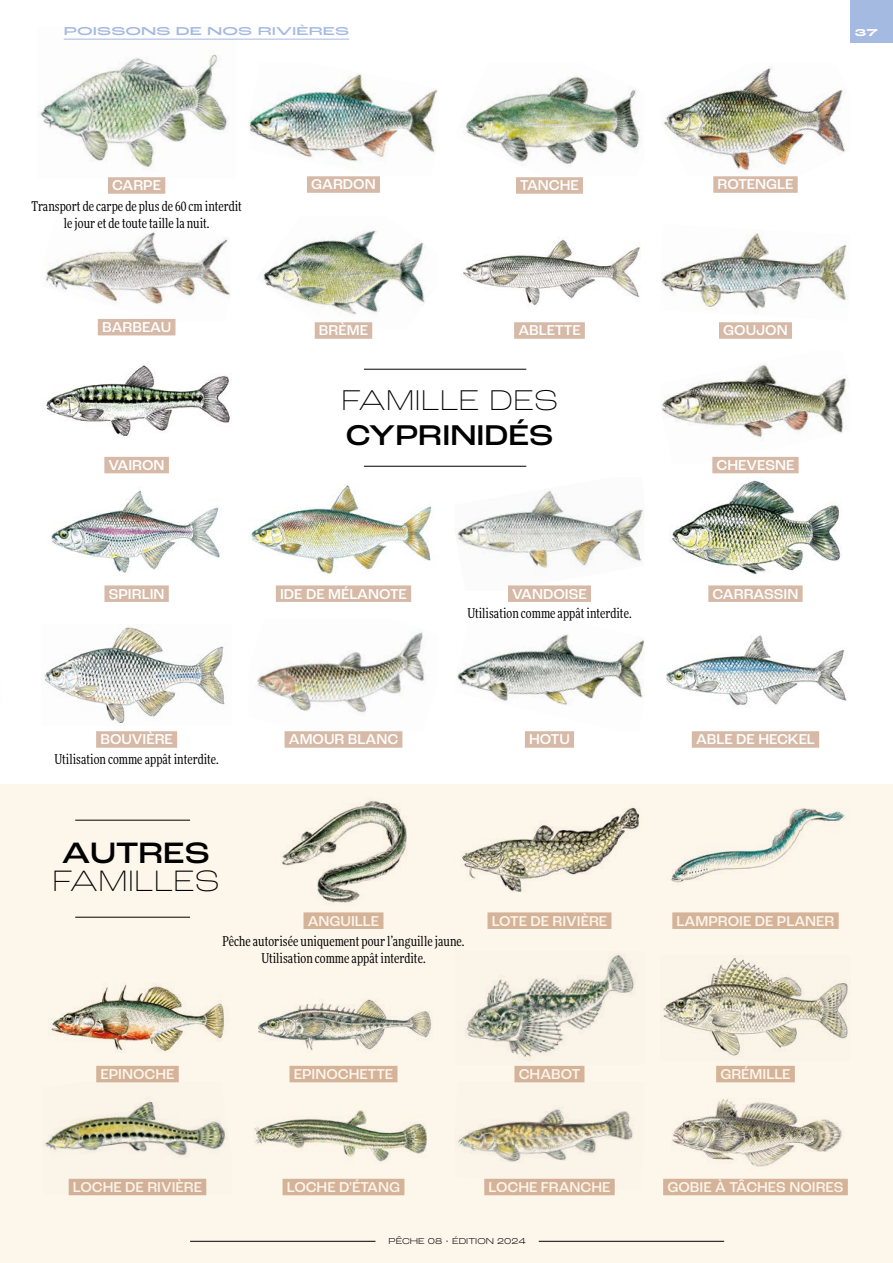
<style>
.page{position:relative;width:893px;height:1263px;background:#fff}
.page>*{position:absolute;margin:0;border:0;box-sizing:border-box;transform-origin:0 0}
.t1{font:200 expanded 30.9px "Roc Grotesk";color:#000;scale:.95 1}
.t2{font:500 expanded 30.9px "Roc Grotesk";color:#000;scale:.95 1}
.t3{font:200 expanded 30px "Roc Grotesk";color:#000;scale:.95 1}
.t4{font:500 expanded 30px "Roc Grotesk";color:#000;scale:.95 1}
.t5{font:500 15px "Roc Grotesk";color:#fff}
.t6{font:condensed 13.5px/16.5px "More Pro";letter-spacing:.005em;color:#000;text-align:center}
.t7{font:500 12px "Roc Grotesk Extra Wide";letter-spacing:.005em;color:#a5bae1}
.t8{font:700 10.5px "Roc Grotesk Extra Wide";color:#fff}
.t9{font:300 expanded 9px "Roc Grotesk";color:#000}
</style>
<div class="page">
<hr style="left:64px;top:39px;width:285px;height:1px;background:#a5bae1">
<div style="left:850px;top:0;width:43px;height:43px;background:#a5bae1"></div>
<div style="left:0;top:784px;width:893px;height:479px;background:#fdf6eb"></div>
<img style="left:46px;top:232px;width:184px;height:89px">
<img style="left:46px;top:365px;width:184px;height:72px">
<img style="left:51px;top:490px;width:169px;height:83px">
<img style="left:44px;top:625px;width:181px;height:99px">
<img style="left:463px;top:239px;width:178px;height:67px">
<img style="left:39px;top:38px;width:197px;height:141px">
<img style="left:663px;top:68px;width:182px;height:103px">
<img style="left:455px;top:490px;width:189px;height:78px">
<img style="left:456px;top:634px;width:188px;height:71px">
<img style="left:263px;top:230px;width:162px;height:99px">
<img style="left:249px;top:70px;width:189px;height:92px">
<img style="left:250px;top:485px;width:183px;height:89px">
<img style="left:256px;top:632px;width:169px;height:100px">
<img style="left:661px;top:233px;width:189px;height:76px">
<img style="left:465px;top:75px;width:175px;height:89px">
<img style="left:661px;top:364px;width:185px;height:93px">
<img style="left:669px;top:480px;width:172px;height:95px">
<img style="left:666px;top:635px;width:181px;height:71px">
<img style="left:51px;top:982px;width:173px;height:69px">
<img style="left:671px;top:808px;width:175px;height:75px">
<img style="left:45px;top:1082px;width:181px;height:113px">
<img style="left:282px;top:801px;width:125px;height:102px">
<img style="left:466px;top:954px;width:168px;height:106px">
<img style="left:458px;top:1081px;width:176px;height:98px">
<img style="left:258px;top:999px;width:174px;height:77px">
<img style="left:254px;top:1081px;width:173px;height:112px">
<img style="left:462px;top:807px;width:178px;height:85px">
<img style="left:662px;top:958px;width:186px;height:99px">
<img style="left:663px;top:1082px;width:185px;height:97px">
<hr style="left:75px;top:820px;width:115px;height:1px;background:#000">
<hr style="left:75px;top:917px;width:115px;height:1px;background:#000">
<div style="left:108px;top:177px;width:57px;height:17px;background:#d6baa7"></div>
<div style="left:315px;top:322px;width:57px;height:17px;background:#d6baa7"></div>
<div style="left:98px;top:319px;width:77px;height:16px;background:#d6baa7"></div>
<div style="left:719px;top:322px;width:73px;height:17px;background:#d6baa7"></div>
<div style="left:307px;top:176px;width:73px;height:17px;background:#d6baa7"></div>
<div style="left:104px;top:457px;width:65px;height:16px;background:#d6baa7"></div>
<div style="left:712px;top:457px;width:87px;height:16px;background:#d6baa7"></div>
<div style="left:276px;top:585px;width:135px;height:17px;background:#d6baa7"></div>
<div style="left:289px;top:1066px;width:108px;height:16px;background:#d4b399"></div>
<div style="left:283px;top:1179px;width:121px;height:16px;background:#d4b399"></div>
<div style="left:303px;top:912px;width:80px;height:17px;background:#d4b399"></div>
<div style="left:104px;top:585px;width:65px;height:17px;background:#d6baa7"></div>
<div style="left:96px;top:1066px;width:83px;height:16px;background:#d4b399"></div>
<div style="left:69px;top:1179px;width:137px;height:16px;background:#d2b198"></div>
<div style="left:708px;top:585px;width:95px;height:17px;background:#d6baa7"></div>
<div style="left:716px;top:1066px;width:79px;height:16px;background:#d4b399"></div>
<div style="left:663px;top:1179px;width:185px;height:16px;background:#d4b399"></div>
<div style="left:672px;top:912px;width:167px;height:17px;background:#d4b399"></div>
<div style="left:285px;top:731px;width:117px;height:17px;background:#d6baa7"></div>
<div style="left:96px;top:731px;width:81px;height:17px;background:#d6baa7"></div>
<div style="left:692px;top:731px;width:127px;height:17px;background:#d6baa7"></div>
<div style="left:516px;top:177px;width:67px;height:17px;background:#d6baa7"></div>
<div style="left:514px;top:322px;width:71px;height:17px;background:#d6baa7"></div>
<div style="left:713px;top:176px;width:85px;height:17px;background:#d6baa7"></div>
<div style="left:508px;top:585px;width:83px;height:17px;background:#d6baa7"></div>
<div style="left:514px;top:1066px;width:70px;height:16px;background:#d4b399"></div>
<div style="left:484px;top:1179px;width:131px;height:16px;background:#d4b399"></div>
<div style="left:487px;top:912px;width:124px;height:17px;background:#d4b399"></div>
<div style="left:525px;top:731px;width:49px;height:17px;background:#d6baa7"></div>
<hr style="left:364px;top:369px;width:162px;height:1px;background:#000">
<hr style="left:364px;top:466px;width:162px;height:1px;background:#000">
<p class="t7" style="left:64px;top:23px;width:287px">POISSONS DE NOS RIVIÈRES</p>
<p class="t8" style="left:855px;top:26px;width:25px">37</p>
<p class="t5" style="left:112px;top:176px;width:50px">CARPE</p>
<p class="t6" style="left:31px;top:198px;width:212px">Transport de carpe de plus de 60 cm interdit le jour et de toute taille la nuit.</p>
<p class="t5" style="left:311px;top:175px;width:66px">GARDON</p>
<p class="t5" style="left:520px;top:176px;width:60px">TANCHE</p>
<p class="t5" style="left:718px;top:175px;width:77px">ROTENGLE</p>
<p class="t5" style="left:102px;top:318px;width:71px">BARBEAU</p>
<p class="t5" style="left:319px;top:321px;width:51px">BRÈME</p>
<p class="t5" style="left:723px;top:321px;width:66px">GOUJON</p>
<p class="t5" style="left:518px;top:321px;width:64px">ABLETTE</p>
<h2 class="t3" style="left:341px;top:382px;width:230px">FAMILLE DES</h2>
<h2 class="t4" style="left:346px;top:417px;width:220px">CYPRINIDÉS</h2>
<p class="t5" style="left:109px;top:456px;width:58px">VAIRON</p>
<p class="t5" style="left:717px;top:456px;width:79px">CHEVESNE</p>
<p class="t5" style="left:109px;top:584px;width:57px">SPIRLIN</p>
<p class="t5" style="left:280px;top:584px;width:128px">IDE DE MÉLANOTE</p>
<p class="t5" style="left:512px;top:584px;width:76px">VANDOISE</p>
<p class="t6" style="left:467px;top:604px;width:166px">Utilisation comme appât interdite.</p>
<p class="t5" style="left:713px;top:584px;width:87px">CARRASSIN</p>
<p class="t5" style="left:100px;top:730px;width:74px">BOUVIÈRE</p>
<p class="t5" style="left:289px;top:730px;width:111px">AMOUR BLANC</p>
<p class="t6" style="left:55px;top:750px;width:166px">Utilisation comme appât interdite.</p>
<p class="t5" style="left:529px;top:730px;width:42px">HOTU</p>
<p class="t5" style="left:696px;top:730px;width:120px">ABLE DE HECKEL</p>
<h1 class="t2" style="left:62px;top:834px;width:157px">AUTRES</h1>
<h1 class="t1" style="left:52px;top:861px;width:178px">FAMILLES</h1>
<p class="t5" style="left:308px;top:911px;width:73px">ANGUILLE</p>
<p class="t6" style="left:223px;top:933px;width:243px">Pêche autorisée uniquement pour l’anguille jaune.<br>Utilisation comme appât interdite.</p>
<p class="t5" style="left:492px;top:911px;width:117px">LOTE DE RIVIÈRE</p>
<p class="t5" style="left:677px;top:911px;width:159px">LAMPROIE DE PLANER</p>
<p class="t5" style="left:100px;top:1065px;width:75px">EPINOCHE</p>
<p class="t5" style="left:294px;top:1065px;width:101px">EPINOCHETTE</p>
<p class="t5" style="left:519px;top:1065px;width:63px">CHABOT</p>
<p class="t5" style="left:720px;top:1065px;width:72px">GRÉMILLE</p>
<p class="t5" style="left:73px;top:1178px;width:131px">LOCHE DE RIVIÈRE</p>
<p class="t5" style="left:287px;top:1178px;width:115px">LOCHE D'ÉTANG</p>
<p class="t5" style="left:489px;top:1178px;width:123px">LOCHE FRANCHE</p>
<p class="t5" style="left:667px;top:1178px;width:178px">GOBIE À TÂCHES NOIRES</p>
<p class="t9" style="left:388px;top:1236px;width:139px">PÊCHE 08 • ÉDITION 2024</p>
</div>
